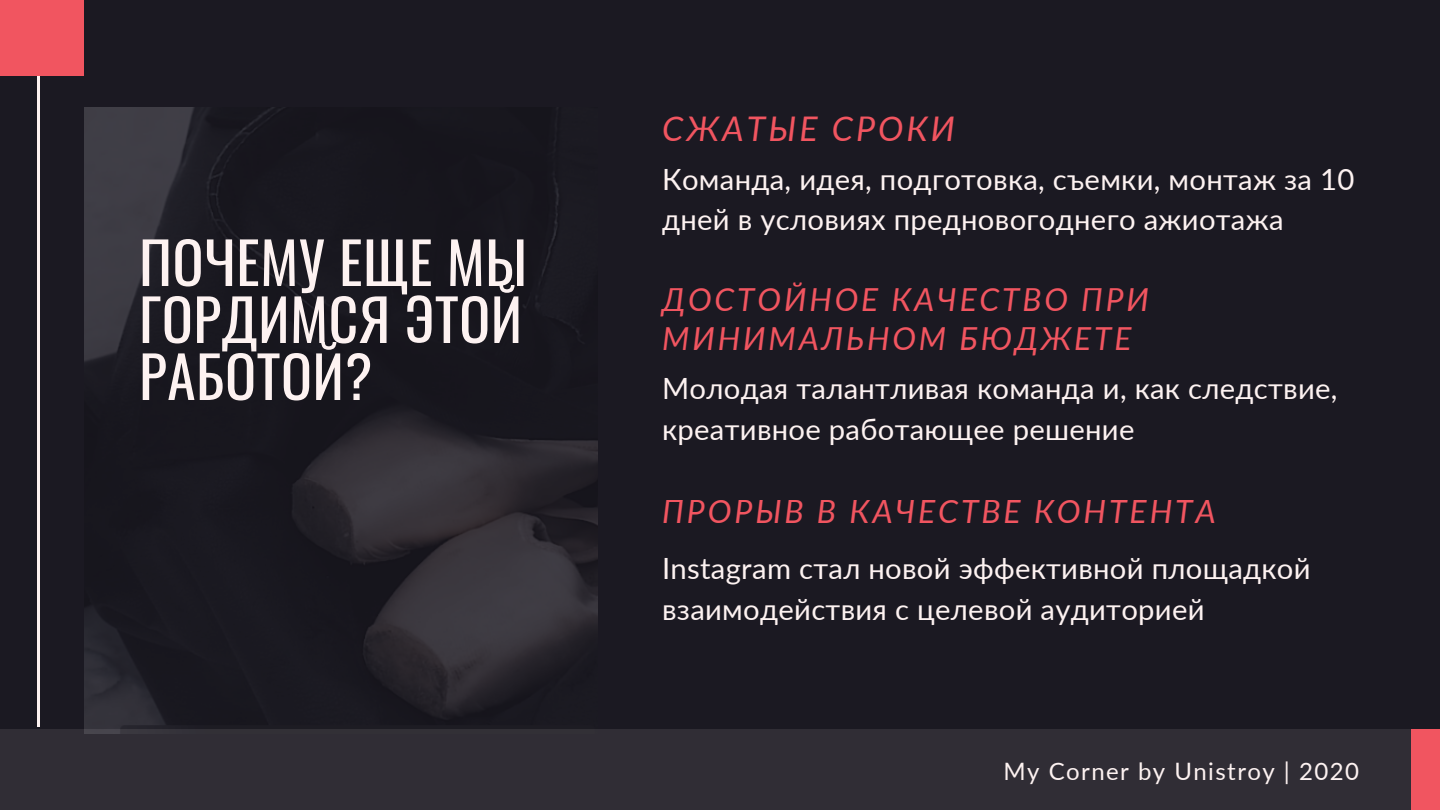
<style>
.page{position:relative;width:1440px;height:810px;background:#1b1922}
.page>*{position:absolute;margin:0;border:0;box-sizing:border-box;transform-origin:0 0}
.t1{font:57.5px/57px "Oswald";letter-spacing:.01em;color:#fdf2f1;text-align:justify}
.t2{font:italic 34px "Lato";letter-spacing:.09em;color:#f15560}
.t3{font:italic 32px "Lato";letter-spacing:.09em;color:#f15560}
.t4{font:italic 31.7px/39px "Lato";letter-spacing:.09em;color:#f15560}
.t5{font:29.2px/40.5px "Lato";letter-spacing:.01em;color:#fdf2f1}
.t6{font:24px "Lato";letter-spacing:.06em;color:#fdf2f1}
</style>
<div class="page">
<img style="left:84px;top:108px;width:514px;height:621px">
<hr style="left:37px;top:76px;width:3px;height:651px;background:#fdf2f1">
<div style="left:0;top:729px;width:1440px;height:81px;background:#302d35"></div>
<div style="left:1412px;top:729px;width:28px;height:81px;background:#f15560"></div>
<div style="left:0;top:0;width:84px;height:75px;background:#f15560"></div>
<h1 class="t1" style="left:139px;top:232px;width:390px">ПОЧЕМУ ЕЩЕ МЫ ГОРДИМСЯ ЭТОЙ РАБОТОЙ?</h1>
<p class="t2" style="left:662px;top:107px;width:294px">СЖАТЫЕ СРОКИ</p>
<p class="t5" style="left:662px;top:158px;width:694px">Команда, идея, подготовка, съемки, монтаж за 10 дней в условиях предновогоднего ажиотажа</p>
<p class="t4" style="left:662px;top:279px;width:488px">ДОСТОЙНОЕ КАЧЕСТВО ПРИ<br>МИНИМАЛЬНОМ БЮДЖЕТЕ</p>
<p class="t5" style="left:662px;top:368px;width:677px">Молодая талантливая команда и, как следствие, креативное работающее решение</p>
<p class="t3" style="left:662px;top:491px;width:555px">ПРОРЫВ В КАЧЕСТВЕ КОНТЕНТА</p>
<p class="t5" style="left:662px;top:548px;width:650px">Instagram стал новой эффективной площадкой взаимодействия с целевой аудиторией</p>
<p class="t6" style="left:1004px;top:756px;width:357px">My Corner by Unistroy | 2020</p>
</div>
